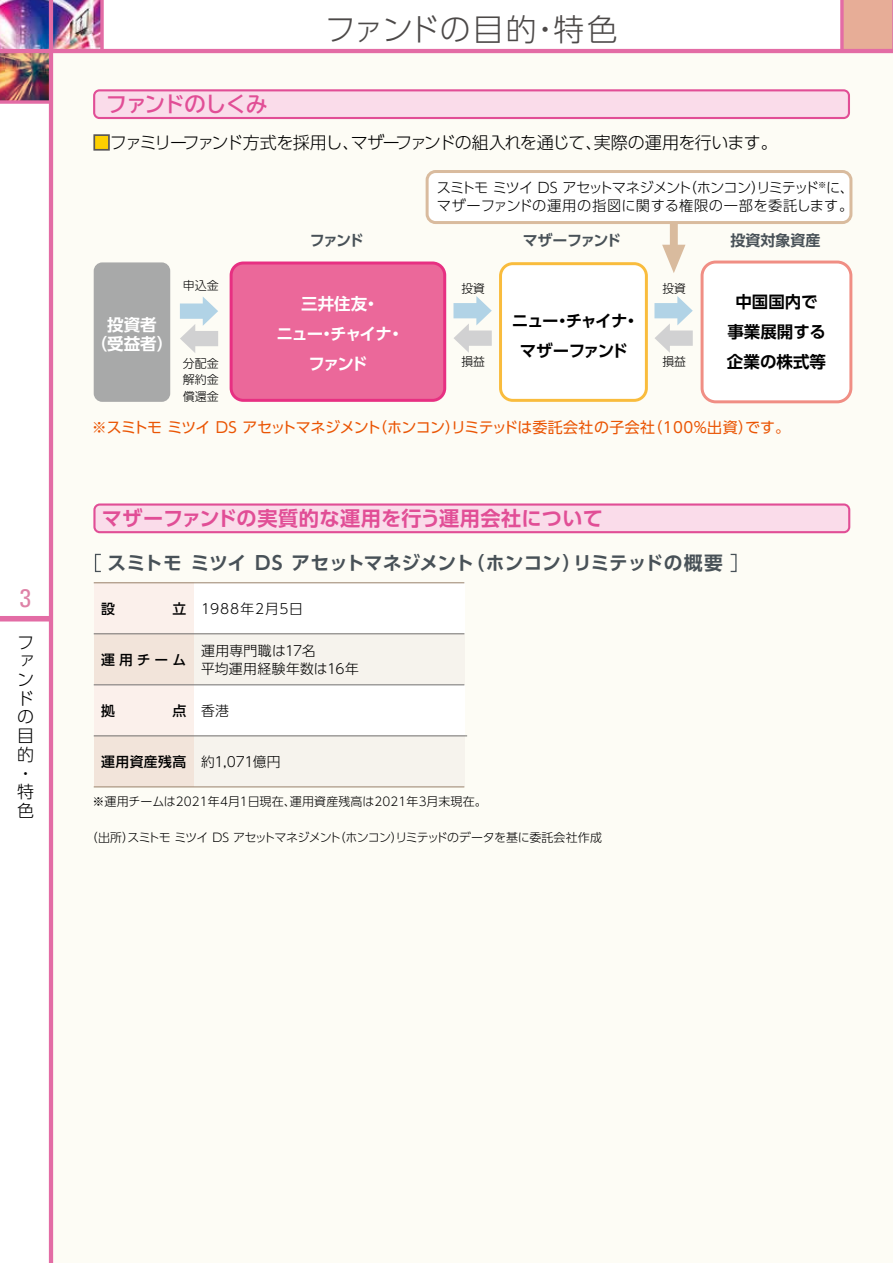
<style>
.page{position:relative;width:893px;height:1263px;background:#fff}
.page>*{position:absolute;margin:0;border:0;box-sizing:border-box;transform-origin:0 0}
.t1{font:300 30.9px "UD Shin Go Pro";letter-spacing:.005em;color:#4c4948}
.t2{font:condensed 25.5px "Univers";color:#de82a7}
.t3{font:700 21.3px "TBUD Go Std";letter-spacing:-.04em;color:#e14e96}
.t4{font:700 20.25px "UD Shin Go Pro De";letter-spacing:.015em;color:#e14e96}
.t5{font:700 18.75px "UD Shin Go Pro De";letter-spacing:-.015em;color:#485157}
.t6{font:300 16.95px/18.8px "UD Shin Go Pro";letter-spacing:-.055em;color:#000}
.t7{font:700 16.5px/30px "UD Shin Go Pro De";letter-spacing:-.085em;color:#fff;text-align:center}
.t8{font:700 16.5px/30px "UD Shin Go Pro De";letter-spacing:-.005em;color:#000;text-align:center}
.t9{font:700 16.5px/30px "UD Shin Go Pro De";letter-spacing:-.085em;color:#000;text-align:center}
.t10{font:700 16.5px/19.2px "UD Shin Go Pro De";letter-spacing:-.03em;color:#fff;text-align:center}
.t11{font:15px "UD Shin Go Pro";letter-spacing:-.035em;color:#ea5504}
.t12{font:700 15px "UD Shin Go Pro De";letter-spacing:-.02em;color:#485157}
.t13{font:700 15px "UD Shin Go Pro De";letter-spacing:-.075em;color:#485157}
.t14{font:300 14.25px/18px "UD Shin Go Pro";letter-spacing:-.04em;color:#000}
.t15{font:300 13.8px/18px "UD Shin Go Pro";letter-spacing:.02em;color:#000}
.t16{font:300 13.8px "UD Shin Go Pro";letter-spacing:.055em;color:#000}
.t17{font:500 13.8px "UD Shin Go Pro";letter-spacing:.29em;color:#000}
.t18{font:300 12px "UD Shin Go Pro";letter-spacing:-.055em;color:#000}
.t19{font:300 12px "UD Shin Go Pro";letter-spacing:.01em;color:#000}
.t20{font:300 12px/16.5px "UD Shin Go Pro";letter-spacing:-.01em;color:#000;text-align:justify}
.s1{color:#fdd000}
.s2{font-weight:500}
</style>
<div class="page">
<img style="left:0;top:0;width:100px;height:49px">
<img style="left:0;top:53px;width:49px;height:47px">
<div style="left:842px;top:0;width:51px;height:51px;background:#e7ad97"></div>
<svg style="left:840px;top:0;width:4px;height:49px"></svg>
<div style="left:51px;top:51px;width:842px;height:1212px;background:#fdfcf5"></div>
<div style="left:0;top:616px;width:51px;height:5px;background:#e36ca5"></div>
<hr style="left:49px;top:0;width:4px;height:1263px;background:#e36ca5">
<hr style="left:0;top:49px;width:893px;height:4px;background:#e36ca5">
<svg style="left:0;top:100px;width:49px;height:4px"></svg>
<svg style="left:100px;top:0;width:4px;height:49px"></svg>
<div style="left:94px;top:583px;width:370px;height:204px;background:#fff"></div>
<div style="left:94px;top:583px;width:100px;height:204px;background:#fbf0eb"></div>
<div style="left:94px;top:634px;width:370px;height:51px;background:linear-gradient(to right,#f3e6dd,#f7f8f3)"></div>
<div style="left:94px;top:736px;width:370px;height:51px;background:linear-gradient(to right,#f3e6dd,#f7f8f3)"></div>
<svg style="left:93px;top:503px;width:757px;height:30px;background:#f6c9de"></svg>
<hr style="left:94px;top:633px;width:370px;height:1px;background:#727171">
<hr style="left:94px;top:582px;width:370px;height:1px;background:#9d8771">
<div style="left:95px;top:554px;width:7px;height:18px;border:1px solid #485157"></div>
<div style="left:730px;top:554px;width:7px;height:18px;border:1px solid #485157"></div>
<hr style="left:94px;top:685px;width:370px;height:1px;background:#727171">
<hr style="left:94px;top:736px;width:373px;height:1px;background:#727171">
<hr style="left:94px;top:786px;width:370px;height:1px;background:#9d8771">
<svg style="left:93px;top:89px;width:757px;height:30px;background:#f6c7de"></svg>
<div style="left:93px;top:134px;width:17px;height:17px;border:2px solid #595757"></div>
<svg style="left:230px;top:261px;width:216px;height:141px;background:#ea6599"></svg>
<svg style="left:499px;top:262px;width:149px;height:140px"></svg>
<div style="left:702px;top:262px;width:149px;height:140px;background:#fff;border-radius:14px"></div>
<div style="left:701px;top:261px;width:151px;height:142px;border:3px solid #f08e84;border-radius:14px"></div>
<div style="left:94px;top:262px;width:76px;height:140px;background:#a8a9a9;border-radius:9px"></div>
<svg style="left:180px;top:297px;width:38px;height:56px"></svg>
<svg style="left:453px;top:296px;width:39px;height:57px"></svg>
<svg style="left:654px;top:296px;width:39px;height:57px"></svg>
<svg style="left:662px;top:224px;width:23px;height:49px"></svg>
<div style="left:427px;top:172px;width:424px;height:51px;background:#fff;border-radius:9px"></div>
<div style="left:426px;top:170px;width:426px;height:54px;border:3px solid #d9bb9e;border-radius:9px"></div>
<h2 class="t2" style="left:20px;top:582px;width:13px">3</h2>
<p class="t6" style="left:17px;top:632px;width:18px">ファンドの目的・特色</p>
<h1 class="t1" style="left:325px;top:4px;width:295px">ファンドの目的・特色</h1>
<h3 class="t3" style="left:106px;top:87px;width:163px">ファンドのしくみ</h3>
<p class="t6" style="left:93px;top:132px;width:686px"><span class="s1">■</span>ファミリーファンド方式を採用し、マザーファンドの組入れを通じて、実際の運用を行います。</p>
<p class="t10" style="left:91px;top:314px;width:84px">投資者<br>（受益者）</p>
<p class="t20" style="left:183px;top:276px;width:37px">申込金</p>
<p class="t20" style="left:183px;top:355px;width:37px">分配金解約金償還金</p>
<p class="t12" style="left:310px;top:228px;width:55px">ファンド</p>
<p class="t7" style="left:276px;top:288px;width:129px">三井住友・<br>ニュー・チャイナ・ファンド</p>
<p class="t14" style="left:437px;top:178px;width:419px">スミトモ ミツイ DS アセットマネジメント（ホンコン）リミテッド<sup>※</sup>に、マザーファンドの運用の指図に関する権限の一部を委託します。</p>
<p class="t20" style="left:462px;top:280px;width:25px">投資</p>
<p class="t20" style="left:462px;top:352px;width:25px">損益</p>
<p class="t13" style="left:523px;top:228px;width:100px">マザーファンド</p>
<p class="t12" style="left:731px;top:228px;width:91px">投資対象資産</p>
<p class="t9" style="left:512px;top:305px;width:129px">ニュー・チャイナ・マザーファンド</p>
<p class="t20" style="left:663px;top:280px;width:25px">投資</p>
<p class="t20" style="left:663px;top:352px;width:25px">損益</p>
<p class="t8" style="left:727px;top:287px;width:101px">中国国内で事業展開する企業の株式等</p>
<p class="t11" style="left:92px;top:415px;width:700px">※スミトモ ミツイ DS アセットマネジメント（ホンコン）リミテッドは委託会社の子会社（100％出資）です。</p>
<h3 class="t4" style="left:102px;top:502px;width:503px">マザーファンドの実質的な運用を行う運用会社について</h3>
<h3 class="t5" style="left:108px;top:548px;width:617px">スミトモ ミツイ DS アセットマネジメント（ホンコン）リミテッドの概要</h3>
<p class="t17" style="left:101px;top:598px;width:15px">設</p>
<p class="t16" style="left:172px;top:598px;width:132px"><span class="s2">立</span> 1988年2月5日</p>
<p class="t15" style="left:201px;top:641px;width:159px">運用専門職は17名<br>平均運用経験年数は16年</p>
<p class="t17" style="left:101px;top:649px;width:87px">運用チーム</p>
<p class="t17" style="left:101px;top:700px;width:15px">拠</p>
<p class="t15" style="left:172px;top:701px;width:58px"><span class="s2">点</span> 香港</p>
<p class="t15" style="left:101px;top:752px;width:181px"><span class="s2">運用資産残高</span> 約1,071億円</p>
<p class="t19" style="left:93px;top:792px;width:396px">※運用チームは2021年4月1日現在、運用資産残高は2021年3月末現在。</p>
<p class="t18" style="left:86px;top:828px;width:518px">（出所）スミトモ ミツイ DS アセットマネジメント（ホンコン）リミテッドのデータを基に委託会社作成</p>
</div>
